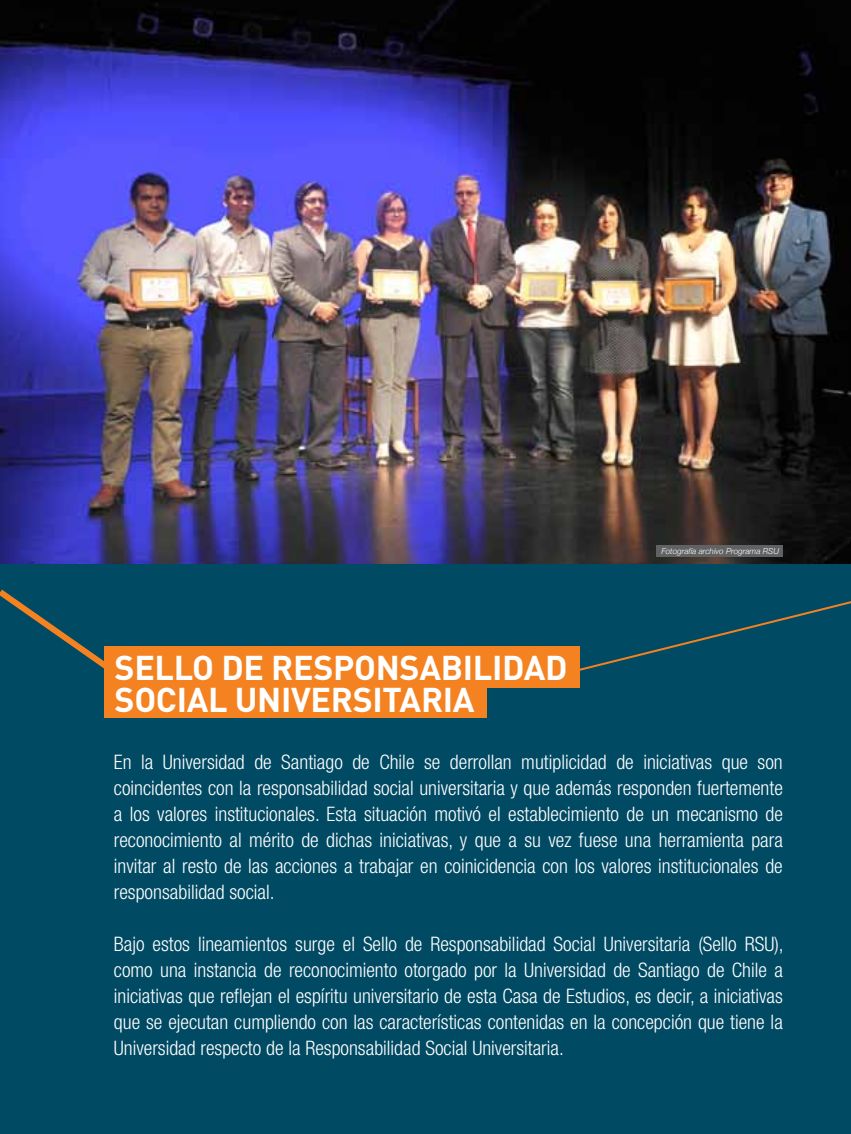
<style>
.page{position:relative;width:851px;height:1134px;background:#fff}
.page>*{position:absolute;margin:0;border:0;box-sizing:border-box;transform-origin:0 0}
.t1{font:700 34px/32px "DIN";letter-spacing:-.01em;color:#fff}
.t2{font:300 condensed 20px/26px "Helvetica Neue";color:#fff;text-align:justify}
.t3{font:italic 300 8.2px "Helvetica Neue";color:#fff}
</style>
<div class="page">
<img style="left:0;top:0;width:850px;height:565px">
<div style="left:0;top:565px;width:850px;height:569px;background:#004a63"></div>
<div style="left:104px;top:646px;width:475px;height:41px;background:#f58220"></div>
<div style="left:104px;top:680px;width:382px;height:37px;background:#f58220"></div>
<svg style="left:0;top:589px;width:104px;height:80px"></svg>
<svg style="left:579px;top:601px;width:271px;height:73px"></svg>
<div style="left:656px;top:545px;width:126px;height:12px;background:#616264"></div>
<h1 class="t1" style="left:115px;top:650px;width:454px">SELLO DE RESPONSABILIDAD<br>SOCIAL UNIVERSITARIA</h1>
<p class="t3" style="left:661px;top:544px;width:119px">Fotografía archivo Programa RSU</p>
<p class="t2" style="left:114px;top:748px;width:670px">En la Universidad de Santiago de Chile se derrollan mutiplicidad de iniciativas que son coincidentes con la responsabilidad social universitaria y que además responden fuertemente a los valores institucionales. Esta situación motivó el establecimiento de un mecanismo de reconocimiento al mérito de dichas iniciativas, y que a su vez fuese una herramienta para invitar al resto de las acciones a trabajar en coinicidencia con los valores institucionales de responsabilidad social.</p>
<p class="t2" style="left:114px;top:930px;width:671px">Bajo estos lineamientos surge el Sello de Responsabilidad Social Universitaria (Sello RSU), como una instancia de reconocimiento otorgado por la Universidad de Santiago de Chile a iniciativas que reflejan el espíritu universitario de esta Casa de Estudios, es decir, a iniciativas que se ejecutan cumpliendo con las características contenidas en la concepción que tiene la Universidad respecto de la Responsabilidad Social Universitaria.</p>
</div>
